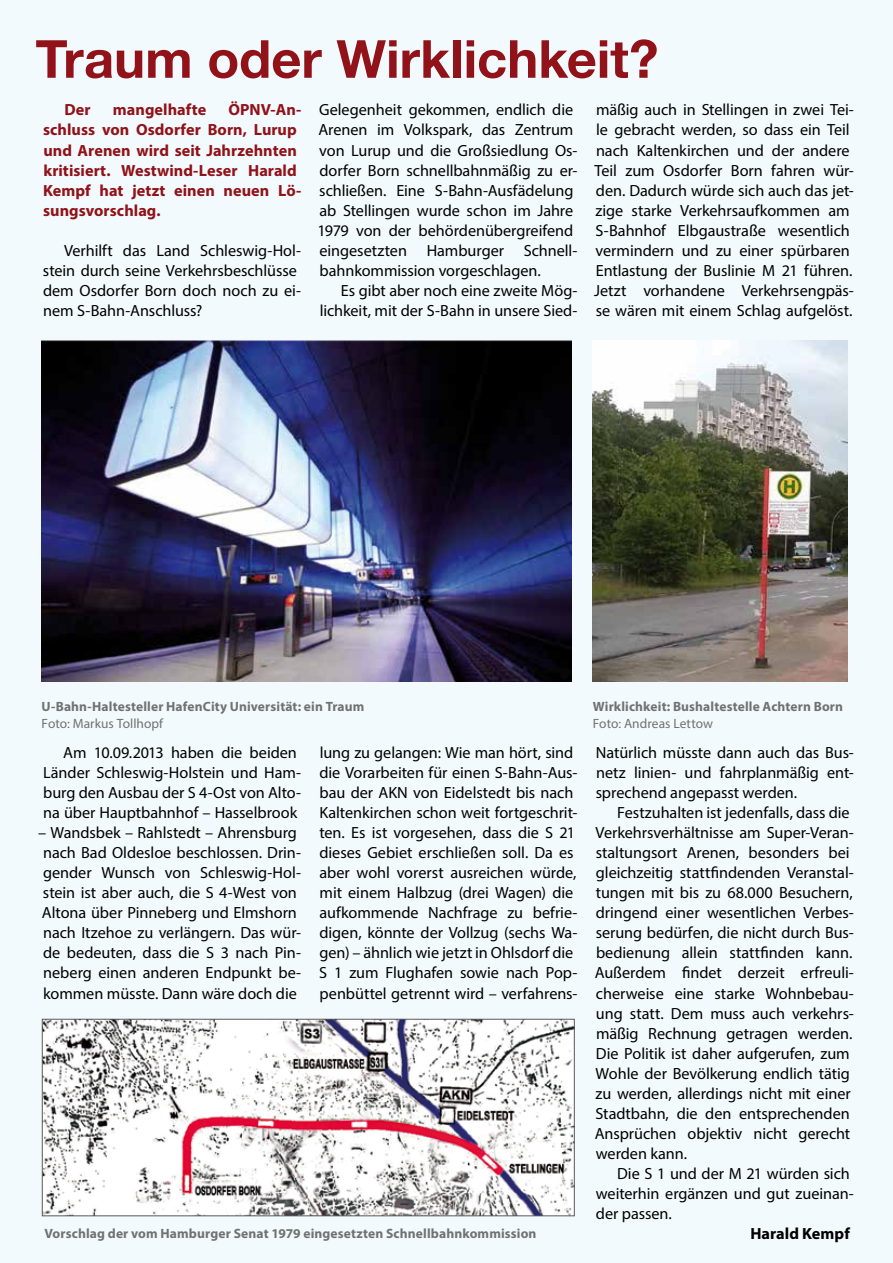
<style>
.page{position:relative;width:893px;height:1263px;background:#f3fafd}
.page>*{position:absolute;margin:0;border:0;box-sizing:border-box;transform-origin:0 0}
.t1{font:700 52.5px "Helvetica Neue";color:#911218}
.t2{font:16.2px/20.1px "Myriad Pro";color:#000}
.t3{font:700 16.2px/20.1px "Myriad Pro";letter-spacing:.005em;color:#911218}
.t4{font:700 16.2px "Myriad Pro";color:#000}
.t5{font:700 13.5px "Myriad Pro";letter-spacing:.01em;color:#707172}
.t6{font:13.5px "Myriad Pro";color:#707172}
</style>
<div class="page">
<img style="left:42px;top:340px;width:530px;height:341px">
<img style="left:593px;top:340px;width:254px;height:341px">
<img style="left:44px;top:1021px;width:529px;height:193px">
<div style="left:42px;top:1019px;width:533px;height:197px;border:1px solid #58585a"></div>
<h1 class="t1" style="left:35px;top:27px;width:624px">Traum oder Wirklichkeit?</h1>
<p class="t3" style="left:43px;top:99px;width:260px;text-indent:185px">ÖPNV-An&shy;schluss von Osdorfer Born, Lurup und Arenen wird seit Jahrzehnten kritisiert. Westwind-Leser Harald<br>Kempf hat jetzt einen neuen Lö&shy;sungsvorschlag.</p>
<p class="t2" style="left:43px;top:240px;width:260px;text-indent:21px">Verhilft das Land Schleswig-Hol&shy;stein durch seine Verkehrsbeschlüsse dem Osdorfer Born doch noch zu ei&shy;nem S-Bahn-Anschluss?</p>
<p class="t3" style="left:65px;top:99px;width:28px">Der</p>
<p class="t3" style="left:113px;top:99px;width:95px">mangelhafte</p>
<p class="t2" style="left:318px;top:100px;width:261px">Gelegenheit gekommen, endlich die Arenen im Volkspark, das Zentrum von Lurup und die Großsiedlung Os&shy;dorfer Born schnellbahnmäßig zu er&shy;schließen. Eine S-Bahn-Ausfädelung ab Stellingen wurde schon im Jahre 1979 von der behördenübergreifend eingesetzten Hamburger Schnell&shy;bahnkommission vorgeschlagen.</p>
<p class="t2" style="left:320px;top:280px;width:259px;text-align:right">Es gibt aber noch eine zweite Mög&shy;lichkeit, mit der S-Bahn in unsere Sied-</p>
<p class="t2" style="left:594px;top:100px;width:261px">mäßig auch in Stellingen in zwei Tei&shy;le gebracht werden, so dass ein Teil nach Kaltenkirchen und der andere Teil zum Osdorfer Born fahren wür&shy;den. Dadurch würde sich auch das jet&shy;zige starke Verkehrsaufkommen am S-Bahnhof Elbgaustraße wesentlich vermindern und zu einer spürbaren Entlastung der Buslinie M 21 führen.<br>Jetzt vorhandene Verkehrsengpäs&shy;se wären mit einem Schlag aufgelöst.</p>
<p class="t5" style="left:42px;top:698px;width:324px">U-Bahn-Haltesteller HafenCity Universität: ein Traum</p>
<p class="t6" style="left:42px;top:715px;width:123px">Foto: Markus Tollhopf</p>
<p class="t5" style="left:593px;top:698px;width:252px">Wirklichkeit: Bushaltestelle Achtern Born</p>
<p class="t6" style="left:593px;top:715px;width:122px">Foto: Andreas Lettow</p>
<p class="t2" style="left:43px;top:742px;width:260px;text-indent:20px">Am 10.09.2013 haben die beiden Länder Schleswig-Holstein und Ham&shy;burg den Ausbau der S 4-Ost von Alto&shy;na über Hauptbahnhof – Hasselbrook</p>
<p class="t2" style="left:38px;top:822px;width:265px">– Wandsbek – Rahlstedt – Ahrensburg nach Bad Oldesloe beschlossen. Drin&shy;gender Wunsch von Schleswig-Hol&shy;stein ist aber auch, die S 4-West von Altona über Pinneberg und Elmshorn nach Itzehoe zu verlängern. Das wür&shy;de bedeuten, dass die S 3 nach Pin&shy;neberg einen anderen Endpunkt be&shy;kommen müsste. Dann wäre doch die</p>
<p class="t2" style="left:319px;top:742px;width:260px">lung zu gelangen: Wie man hört, sind die Vorarbeiten für einen S-Bahn-Aus&shy;bau der AKN von Eidelstedt bis nach Kaltenkirchen schon weit fortgeschrit&shy;ten. Es ist vorgesehen, dass die S 21 dieses Gebiet erschließen soll. Da es aber wohl vorerst ausreichen würde, mit einem Halbzug (drei Wagen) die aufkommende Nachfrage zu befrie&shy;digen, könnte der Vollzug (sechs Wa&shy;gen) – ähnlich wie jetzt in Ohlsdorf die S 1 zum Flughafen sowie nach Pop&shy;penbüttel getrennt wird – verfahrens-</p>
<p class="t2" style="left:596px;top:742px;width:260px;text-align:justify">Natürlich müsste dann auch das Bus&shy;netz linien- und fahrplanmäßig ent&shy;sprechend angepasst werden.</p>
<p class="t2" style="left:595px;top:802px;width:261px;text-indent:22px">Festzuhalten ist jedenfalls, dass die Verkehrsverhältnisse am Super-Veran&shy;staltungsort Arenen, besonders bei gleichzeitig stattfindenden Veranstal&shy;tungen mit bis zu 68.000 Besuchern, dringend einer wesentlichen Verbes&shy;serung bedürfen, die nicht durch Bus&shy;bedienung allein stattfinden kann.<br>Außerdem findet derzeit erfreuli&shy;cherweise eine starke Wohnbebau&shy;ung statt. Dem muss auch verkehrs&shy;mäßig Rechnung getragen werden.<br>Die Politik ist daher aufgerufen, zum Wohle der Bevölkerung endlich tätig zu werden, allerdings nicht mit einer Stadtbahn, die den entsprechenden Ansprüchen objektiv nicht gerecht werden kann.</p>
<p class="t2" style="left:596px;top:1163px;width:260px;text-indent:21px">Die S 1 und der M 21 würden sich weiterhin ergänzen und gut zueinan&shy;der passen.</p>
<p class="t4" style="left:750px;top:1223px;width:101px">Harald Kempf</p>
<p class="t5" style="left:44px;top:1224px;width:494px">Vorschlag der vom Hamburger Senat 1979 eingesetzten Schnellbahnkommission</p>
</div>
